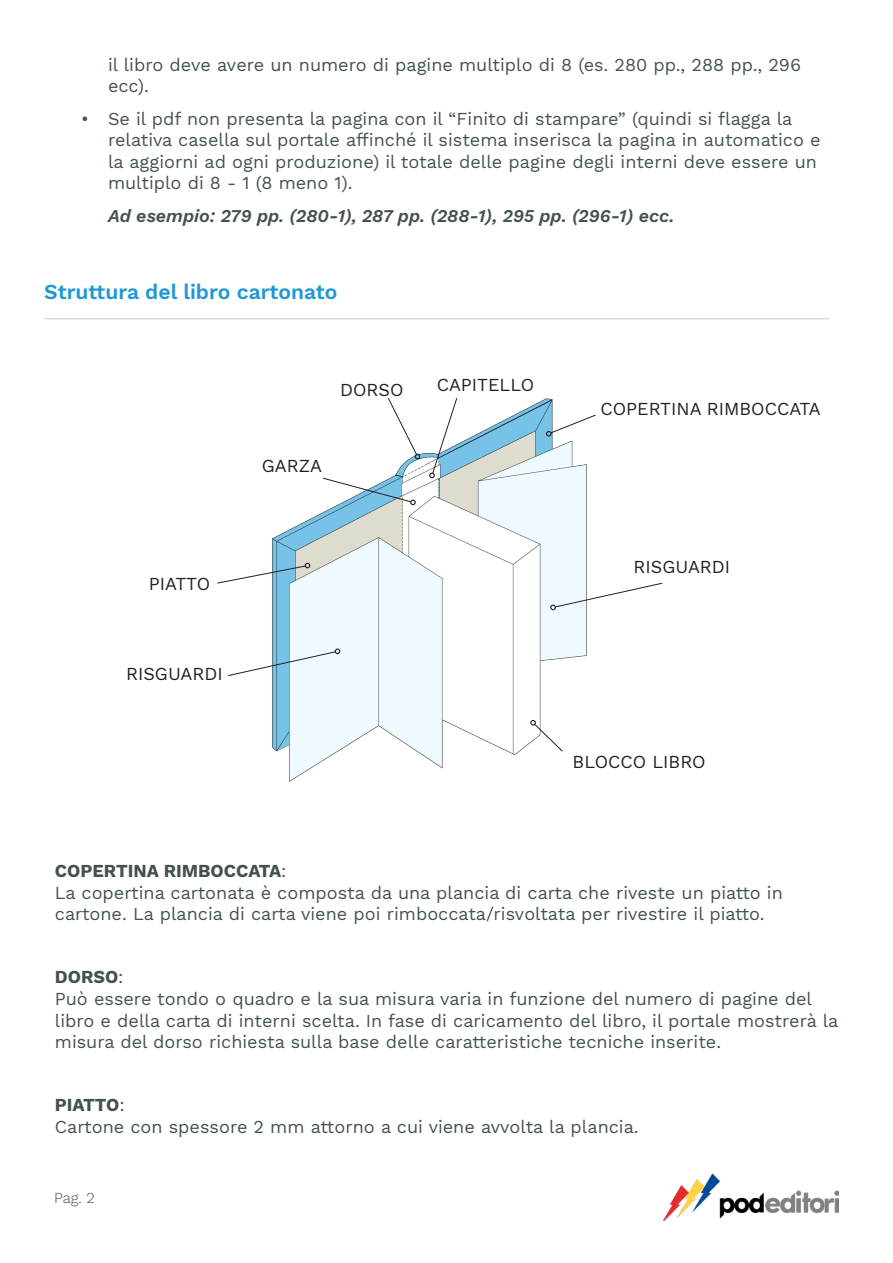
<style>
.page{position:relative;width:893px;height:1263px;background:#fff}
.page>*{position:absolute;margin:0;border:0;box-sizing:border-box;transform-origin:0 0}
.Titoli_paragrafo{font:600 21px "Work Sans";color:#1f98d5}
.Stile_di_paragrafo_1{font:18px/21.6px "Work Sans";color:#455151}
.t1{font:18px "Work Sans";color:#231f20}
.Stile_di_paragrafo_4{font:italic 600 18px "Work Sans";color:#455151}
.Stile_di_paragrafo_1-2{font:700 18px "Work Sans";color:#455151}
.t2{font:300 15px "Work Sans";color:#455151}
.s1{font-weight:400}
</style>
<div class="page">
<hr style="left:44px;top:318px;width:785px;height:1px;background:#231f20">
<img style="left:217px;top:398px;width:446px;height:384px">
<svg style="left:228px;top:648px;width:112px;height:28px"></svg>
<svg style="left:550px;top:583px;width:112px;height:27px"></svg>
<svg style="left:530px;top:720px;width:33px;height:31px"></svg>
<svg style="left:217px;top:563px;width:93px;height:20px"></svg>
<svg style="left:546px;top:415px;width:50px;height:22px"></svg>
<svg style="left:388px;top:398px;width:32px;height:61px"></svg>
<svg style="left:429px;top:398px;width:28px;height:80px"></svg>
<svg style="left:323px;top:478px;width:93px;height:27px"></svg>
<img style="left:662px;top:1174px;width:177px;height:47px">
<p class="Stile_di_paragrafo_1" style="left:108px;top:55px;width:695px">il libro deve avere un numero di pagine multiplo di 8 (es. 280 pp., 288 pp., 296 ecc).</p>
<p class="Stile_di_paragrafo_1" style="left:108px;top:108px;width:714px;text-indent:-27px">• Se il pdf non presenta la pagina con il “Finito di stampare” (quindi si flagga la relativa casella sul portale affinché il sistema inserisca la pagina in automatico e la aggiorni ad ogni produzione) il totale delle pagine degli interni deve essere un multiplo di 8 - 1 (8 meno 1).</p>
<p class="Stile_di_paragrafo_4" style="left:108px;top:202px;width:568px">Ad esempio: 279 pp. (280-1), 287 pp. (288-1), 295 pp. (296-1) ecc.</p>
<p class="Titoli_paragrafo" style="left:44px;top:280px;width:295px">Struttura del libro cartonato</p>
<p class="t1" style="left:149px;top:573px;width:63px">PIATTO</p>
<p class="t1" style="left:126px;top:663px;width:98px">RISGUARDI</p>
<p class="t1" style="left:340px;top:379px;width:65px">DORSO</p>
<p class="t1" style="left:437px;top:374px;width:99px">CAPITELLO</p>
<p class="t1" style="left:262px;top:455px;width:62px">GARZA</p>
<p class="t1" style="left:600px;top:398px;width:222px">COPERTINA RIMBOCCATA</p>
<p class="t1" style="left:634px;top:557px;width:98px">RISGUARDI</p>
<p class="t1" style="left:573px;top:751px;width:135px">BLOCCO LIBRO</p>
<p class="Stile_di_paragrafo_1-2" style="left:55px;top:860px;width:233px">COPERTINA RIMBOCCATA<span class="s1">:</span></p>
<p class="Stile_di_paragrafo_1" style="left:55px;top:883px;width:729px">La copertina cartonata è composta da una plancia di carta che riveste un piatto in cartone. La plancia di carta viene poi rimboccata/risvoltata per rivestire il piatto.</p>
<p class="Stile_di_paragrafo_1-2" style="left:55px;top:967px;width:70px">DORSO<span class="s1">:</span></p>
<p class="Stile_di_paragrafo_1" style="left:55px;top:989px;width:785px">Può essere tondo o quadro e la sua misura varia in funzione del numero di pagine del libro e della carta di interni scelta. In fase di caricamento del libro, il portale mostrerà la misura del dorso richiesta sulla base delle caratteristiche tecniche inserite.</p>
<p class="Stile_di_paragrafo_1-2" style="left:55px;top:1094px;width:71px">PIATTO<span class="s1">:</span></p>
<p class="Stile_di_paragrafo_1" style="left:55px;top:1116px;width:585px">Cartone con spessore 2 mm attorno a cui viene avvolta la plancia.</p>
<p class="t2" style="left:54px;top:1189px;width:43px">Pag. 2</p>
</div>
